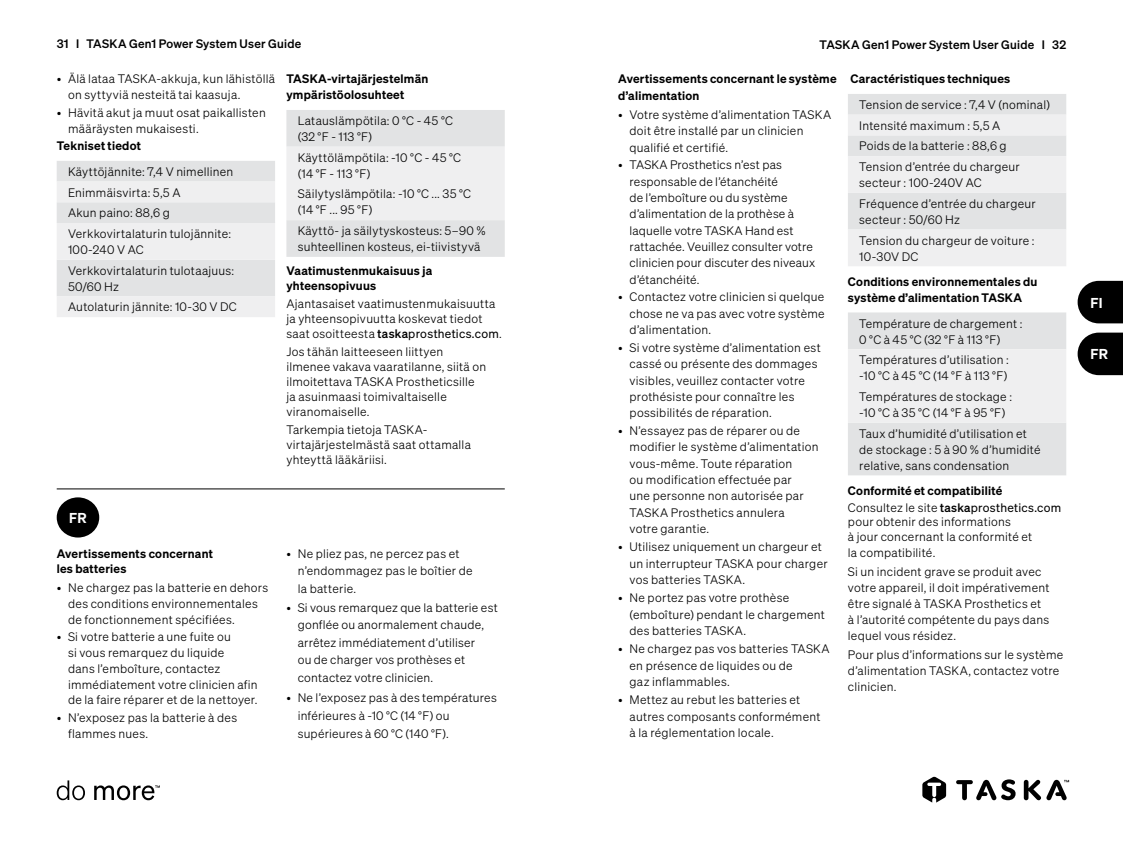
<style>
.page{position:relative;width:1123px;height:851px;background:#fff}
.page>*{position:absolute;margin:0;border:0;box-sizing:border-box;transform-origin:0 0}
.t1{font:600 14px "Sohne";color:#fff}
.t2{font:12px/16.4px "Sohne Leicht";letter-spacing:.02em;color:#000}
.t3{font:600 12px/16px "Sohne";letter-spacing:.02em;color:#000}
.t4{font:12px "Sohne Kraftig";letter-spacing:.02em;color:#000}
.s1{font-family:"Sohne Kraftig"}
.s2{font-family:"Sohne Buch"}
</style>
<div class="page">
<svg style="left:922px;top:776px;width:24px;height:26px"></svg>
<svg style="left:956px;top:779px;width:59px;height:21px"></svg>
<svg style="left:1023px;top:779px;width:46px;height:21px"></svg>
<svg style="left:57px;top:780px;width:103px;height:20px"></svg>
<hr style="left:57px;top:488px;width:448px;height:1px;background:#000">
<div style="left:57px;top:497px;width:42px;height:40px;background:#000;border-radius:50%"></div>
<svg style="left:1077px;top:332px;width:46px;height:43px;background:#1f1f1f"></svg>
<svg style="left:57px;top:161px;width:218px;height:156px"></svg>
<svg style="left:1077px;top:281px;width:46px;height:42px;background:#1b1b1b"></svg>
<svg style="left:286px;top:110px;width:219px;height:147px"></svg>
<svg style="left:848px;top:94px;width:218px;height:172px"></svg>
<svg style="left:848px;top:312px;width:218px;height:163px"></svg>
<p class="t4" style="left:57px;top:36px;width:246px">31 I TASKA Gen1 Power System User Guide</p>
<p class="t4" style="left:819px;top:37px;width:248px">TASKA Gen1 Power System User Guide I 32</p>
<p class="t2" style="left:68px;top:71px;width:208px;text-indent:-11px">• Älä lataa TASKA-akkuja, kun lähistöllä on syttyviä nesteitä tai kaasuja.</p>
<p class="t2" style="left:68px;top:104px;width:199px;text-indent:-11px">• Hävitä akut ja muut osat paikallisten määräysten mukaisesti.</p>
<p class="t3" style="left:57px;top:137px;width:86px">Tekniset tiedot</p>
<p class="t2" style="left:68px;top:161px;width:167px;line-height:20.6px">Käyttöjännite: 7,4 V nimellinen<br>Enimmäisvirta: 5,5 A<br>Akun paino: 88,6 g<br>Verkkovirtalaturin tulojännite:</p>
<p class="t2" style="left:68px;top:239px;width:168px;line-height:20.8px">100-240 V AC<br>Verkkovirtalaturin tulotaajuus:</p>
<p class="t2" style="left:68px;top:276px;width:170px;line-height:20.8px">50/60 Hz<br>Autolaturin jännite: 10-30 V DC</p>
<p class="t3" style="left:286px;top:70px;width:143px">TASKA-virtajärjestelmän ympäristöolosuhteet</p>
<p class="t2" style="left:298px;top:112px;width:157px">Latauslämpötila: 0 °C - 45 °C (32 °F - 113 °F)</p>
<p class="t2" style="left:298px;top:149px;width:165px">Käyttölämpötila: -10 °C - 45 °C (14 °F - 113 °F)</p>
<p class="t2" style="left:298px;top:186px;width:175px">Säilytyslämpötila: -10 °C ... 35 °C (14 °F ... 95 °F)</p>
<p class="t2" style="left:298px;top:223px;width:189px">Käyttö- ja säilytyskosteus: 5–90 % suhteellinen kosteus, ei-tiivistyvä</p>
<p class="t3" style="left:286px;top:263px;width:147px;line-height:15px">Vaatimustenmukaisuus ja yhteensopivuus</p>
<p class="t2" style="left:286px;top:296px;width:217px;line-height:15px">Ajantasaiset vaatimustenmukaisuutta ja yhteensopivuutta koskevat tiedot saat osoitteesta <span class="s1">taska</span><span class="s2">prosthetics.com</span>.</p>
<p class="t2" style="left:286px;top:344px;width:201px;line-height:15px">Jos tähän laitteeseen liittyen ilmenee vakava vaaratilanne, siitä on ilmoitettava TASKA Prostheticsille ja asuinmaasi toimivaltaiselle viranomaiselle.</p>
<p class="t2" style="left:286px;top:422px;width:186px;line-height:15px">Tarkempia tietoja TASKA&shy;virtajärjestelmästä saat ottamalla yhteyttä lääkäriisi.</p>
<p class="t1" style="left:69px;top:509px;width:19px">FR</p>
<p class="t3" style="left:57px;top:545px;width:158px">Avertissements concernant les batteries</p>
<p class="t2" style="left:68px;top:579px;width:202px;line-height:15.8px;text-indent:-11px">• Ne chargez pas la batterie en dehors des conditions environnementales de fonctionnement spécifiées.</p>
<p class="t2" style="left:68px;top:628px;width:191px;line-height:15.8px;text-indent:-11px">• Si votre batterie a une fuite ou<br>si vous remarquez du liquide<br>dans l’emboîture, contactez immédiatement votre clinicien afin de la faire réparer et de la nettoyer.</p>
<p class="t2" style="left:68px;top:709px;width:171px;line-height:15.8px;text-indent:-11px">• N’exposez pas la batterie à des flammes nues.</p>
<p class="t2" style="left:298px;top:544px;width:176px;line-height:17.6px;text-indent:-11px">• Ne pliez pas, ne percez pas et n’endommagez pas le boîtier de la batterie.</p>
<p class="t2" style="left:298px;top:598px;width:202px;line-height:17.6px;text-indent:-11px">• Si vous remarquez que la batterie est gonflée ou anormalement chaude, arrêtez immédiatement d’utiliser<br>ou de charger vos prothèses et contactez votre clinicien.</p>
<p class="t2" style="left:298px;top:689px;width:200px;line-height:17.6px;text-indent:-11px">• Ne l’exposez pas à des températures inférieures à -10 °C (14 °F) ou supérieures à 60 °C (140 °F).</p>
<p class="t3" style="left:618px;top:70px;width:220px;line-height:16.6px">Avertissements concernant le système d’alimentation</p>
<p class="t2" style="left:629px;top:106px;width:203px;text-indent:-11px">• Votre système d’alimentation TASKA doit être installé par un clinicien qualifié et certifié.</p>
<p class="t2" style="left:629px;top:157px;width:187px;text-indent:-11px">• TASKA Prosthetics n’est pas responsable de l’étanchéité<br>de l’emboîture ou du système d’alimentation de la prothèse à laquelle votre TASKA Hand est rattachée. Veuillez consulter votre clinicien pour discuter des niveaux d’étanchéité.</p>
<p class="t2" style="left:629px;top:289px;width:197px;text-align:justify;text-indent:-11px">• Contactez votre clinicien si quelque chose ne va pas avec votre système d’alimentation.</p>
<p class="t2" style="left:629px;top:339px;width:193px;text-indent:-11px">• Si votre système d’alimentation est cassé ou présente des dommages visibles, veuillez contacter votre prothésiste pour connaître les possibilités de réparation.</p>
<p class="t2" style="left:629px;top:422px;width:190px;text-indent:-11px">• N’essayez pas de réparer ou de modifier le système d’alimentation vous-même. Toute réparation<br>ou modification effectuée par<br>une personne non autorisée par<br>TASKA Prosthetics annulera<br>votre garantie.</p>
<p class="t2" style="left:629px;top:538px;width:200px;text-indent:-11px">• Utilisez uniquement un chargeur et un interrupteur TASKA pour charger vos batteries TASKA.</p>
<p class="t2" style="left:629px;top:589px;width:197px;text-indent:-11px">• Ne portez pas votre prothèse (emboîture) pendant le chargement des batteries TASKA.</p>
<p class="t2" style="left:629px;top:640px;width:201px;text-indent:-11px">• Ne chargez pas vos batteries TASKA en présence de liquides ou de<br>gaz inflammables.</p>
<p class="t2" style="left:629px;top:691px;width:192px;text-indent:-11px">• Mettez au rebut les batteries et autres composants conformément à la réglementation locale.</p>
<p class="t3" style="left:850px;top:70px;width:161px">Caractéristiques techniques</p>
<p class="t2" style="left:859px;top:94px;width:192px;line-height:20.6px">Tension de service : 7,4 V (nominal)<br>Intensité maximum : 5,5 A<br>Poids de la batterie : 88,6 g<br>Tension d’entrée du chargeur</p>
<p class="t2" style="left:859px;top:172px;width:178px;line-height:20.8px">secteur : 100-240V AC<br>Fréquence d’entrée du chargeur</p>
<p class="t2" style="left:859px;top:209px;width:177px;line-height:20.8px">secteur : 50/60 Hz<br>Tension du chargeur de voiture :</p>
<p class="t2" style="left:859px;top:248px;width:61px">10-30V DC</p>
<p class="t3" style="left:848px;top:273px;width:191px">Conditions environnementales du système d’alimentation TASKA</p>
<p class="t2" style="left:859px;top:315px;width:165px">Température de chargement :<br>0 °C à 45 °C (32 °F à 113 °F)</p>
<p class="t2" style="left:859px;top:352px;width:151px">Températures d’utilisation : -10 °C à 45 °C (14 °F à 113 °F)</p>
<p class="t2" style="left:859px;top:388px;width:154px">Températures de stockage : -10 °C à 35 °C (14 °F à 95 °F)</p>
<p class="t2" style="left:859px;top:425px;width:183px">Taux d’humidité d’utilisation et de stockage : 5 à 90 % d’humidité relative, sans condensation</p>
<p class="t3" style="left:848px;top:482px;width:156px">Conformité et compatibilité</p>
<p class="t2" style="left:848px;top:500px;width:215px;line-height:14.4px">Consultez le site <span class="s1">taska</span><span class="s2">prosthetics.com </span>pour obtenir des informations<br>à jour concernant la conformité et</p>
<p class="t2" style="left:848px;top:543px;width:195px;line-height:18.8px">la compatibilité.<br>Si un incident grave se produit avec</p>
<p class="t2" style="left:848px;top:579px;width:203px">votre appareil, il doit impérativement être signalé à TASKA Prosthetics et à l’autorité compétente du pays dans lequel vous résidez.</p>
<p class="t2" style="left:848px;top:646px;width:217px">Pour plus d’informations sur le système d’alimentation TASKA, contactez votre clinicien.</p>
<p class="t1" style="left:1090px;top:294px;width:13px">FI</p>
<p class="t1" style="left:1090px;top:345px;width:19px">FR</p>
</div>
